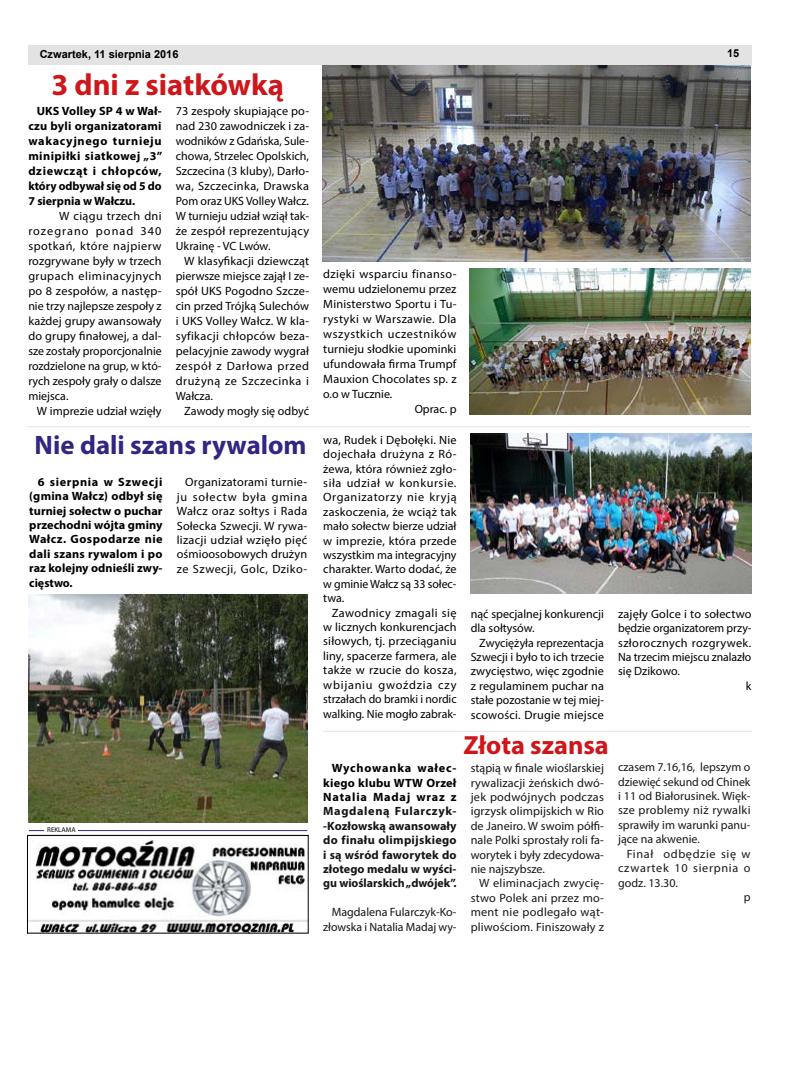
<style>
.page{position:relative;width:794px;height:1092px;background:#fff}
.page>*{position:absolute;margin:0;border:0;box-sizing:border-box;transform-origin:0 0}
.t1{font:700 30.5px "Myriad Pro";color:#cd171a}
.t2{font:700 26.8px "Myriad Pro";color:#312783}
.t3{font:700 26.4px "Myriad Pro";color:#cd171a}
.t4{font:12px/15px "Myriad Pro";letter-spacing:.005em;color:#000;text-align:justify}
.t5{font:700 12px/14.4px "Myriad Pro";letter-spacing:.02em;color:#000;text-align:justify}
.t6{font:12px/14.4px "Myriad Pro";color:#151515;text-align:right}
.t7{font:12px/14.4px "Myriad Pro";letter-spacing:.015em;color:#15191b;text-align:justify}
.t8{font:700 12px/14.4px "Myriad Pro";color:#151515;text-align:justify}
.t9{font:12px "Myriad Pro";letter-spacing:.03em;color:#000}
.t10{font:12px "Myriad Pro";letter-spacing:.025em;color:#000}
.t11{font:12px "Myriad Pro";letter-spacing:.04em;color:#000}
.t12{font:12px "Myriad Pro";letter-spacing:.055em;color:#15191b}
.t13{font:12px "Myriad Pro";letter-spacing:.05em;color:#15191b}
.t14{font:700 11px "Arial";color:#000}
.t15{font:7px "Myriad Pro";color:#000}
</style>
<div class="page">
<div style="left:28px;top:45px;width:723px;height:19px;background:#e3e3e3"></div>
<img style="left:29px;top:836px;width:278px;height:95px">
<div style="left:27px;top:834px;width:282px;height:99px;border:1px solid #000"></div>
<hr style="left:29px;top:830px;width:278px;height:1px;background:#312783">
<div style="left:44px;top:826px;width:33px;height:7px;background:#fff"></div>
<img style="left:322px;top:65px;width:428px;height:197px">
<img style="left:469px;top:268px;width:281px;height:146px">
<img style="left:470px;top:433px;width:281px;height:160px">
<img style="left:28px;top:595px;width:279px;height:227px">
<hr style="left:28px;top:426px;width:722px;height:1px;background:#e3e3e3">
<hr style="left:323px;top:730px;width:429px;height:1px;background:#e3e3e3">
<p class="t14" style="left:40px;top:47px;width:140px">Czwartek, 11 sierpnia 2016</p>
<p class="t14" style="left:727px;top:46px;width:14px">15</p>
<h1 class="t1" style="left:51px;top:65px;width:234px">3 dni z siatkówką</h1>
<p class="t5" style="left:28px;top:103px;width:136px;line-height:15px;text-indent:9px">UKS Volley SP 4 w Wał&shy;czu byli organizatorami wakacyjnego turnieju minipiłki siatkowej „3” dziewcząt i chłopców, który odbywał się od 5 do 7 sierpnia w Wałczu.</p>
<p class="t4" style="left:28px;top:208px;width:135px;text-indent:31px">W ciągu trzech dni rozegrano ponad 340 spotkań, które najpierw rozgrywane były w trzech grupach eliminacyjnych po 8 zespołów, a następ&shy;nie trzy najlepsze zespoły z każdej grupy awansowały do grupy finałowej, a dal&shy;sze zostały proporcjonalnie rozdzielone na grup, w któ&shy;rych zespoły grały o dalsze miejsca.</p>
<p class="t4" style="left:37px;top:403px;width:126px">W imprezie udział wzięły</p>
<p class="t4" style="left:176px;top:103px;width:135px">73 zespoły skupiające po&shy;nad 230 zawodniczek i za&shy;wodników z Gdańska, Sule&shy;chowa, Strzelec Opolskich, Szczecina (3 kluby), Darło&shy;wa, Szczecinka, Drawska Pom oraz UKS Volley Wałcz.<br>W turnieju udział wziął tak&shy;że zespół reprezentujący Ukrainę - VC Lwów.</p>
<p class="t4" style="left:176px;top:253px;width:135px;text-indent:9px">W klasyfikacji dziewcząt pierwsze miejsce zajął I ze&shy;spół UKS Pogodno Szcze&shy;cin przed Trójką Sulechów i UKS Volley Wałcz. W kla&shy;syfikacji chłopców beza&shy;pelacyjnie zawody wygrał zespół z Darłowa przed drużyną ze Szczecinka i Wałcza.</p>
<p class="t4" style="left:184px;top:403px;width:126px">Zawody mogły się odbyć</p>
<h2 class="t2" style="left:35px;top:427px;width:273px">Nie dali szans rywalom</h2>
<p class="t5" style="left:29px;top:474px;width:135px;text-indent:9px">6 sierpnia w Szwecji (gmina Wałcz) odbył się turniej sołectw o puchar przechodni wójta gminy Wałcz. Gospodarze nie dali szans rywalom i po raz kolejny odnieśli zwy&shy;cięstwo.</p>
<p class="t4" style="left:177px;top:475px;width:132px;line-height:14.4px;text-indent:9px">Organizatorami turnie&shy;ju sołectw była gmina Wałcz oraz sołtys i Rada Sołecka Szwecji. W rywa&shy;lizacji udział wzięło pięć ośmioosobowych drużyn ze Szwecji, Golc, Dziko-</p>
<p class="t15" style="left:47px;top:825px;width:30px">REKLAMA</p>
<p class="t9" style="left:323px;top:267px;width:135px">dzięki wsparciu finanso-</p>
<p class="t4" style="left:323px;top:281px;width:135px">wemu udzielonemu przez</p>
<p class="t4" style="left:323px;top:296px;width:135px">Ministerstwo Sportu i Tu-</p>
<p class="t10" style="left:323px;top:312px;width:135px">rystyki w Warszawie. Dla</p>
<p class="t11" style="left:323px;top:327px;width:135px">wszystkich uczestników</p>
<p class="t4" style="left:323px;top:341px;width:135px">turnieju słodkie upominki</p>
<p class="t4" style="left:323px;top:356px;width:135px">ufundowała firma Trumpf</p>
<p class="t4" style="left:323px;top:371px;width:135px">Mauxion Chocolates sp. z</p>
<p class="t4" style="left:323px;top:386px;width:71px">o.o w Tucznie.</p>
<p class="t4" style="left:415px;top:401px;width:43px">Oprac. p</p>
<p class="t4" style="left:323px;top:432px;width:135px;line-height:14.4px">wa, Rudek i Dębołęki. Nie dojechała drużyna z Ró&shy;żewa, która również zgło&shy;siła udział w konkursie.<br>Organizatorzy nie kryją zaskoczenia, że wciąż tak mało sołectw bierze udział w imprezie, która przede wszystkim ma integracyjny charakter. Warto dodać, że w gminie Wałcz są 33 sołec&shy;twa.</p>
<p class="t4" style="left:323px;top:605px;width:135px;line-height:14.4px;text-indent:9px">Zawodnicy zmagali się w licznych konkurencjach siłowych, tj. przeciąganiu liny, spacerze farmera, ale także w rzucie do kosza, wbijaniu gwoździa czy strzałach do bramki i nordic walking. Nie mogło zabrak-</p>
<p class="t4" style="left:471px;top:606px;width:135px;line-height:14.4px">nąć specjalnej konkurencji dla sołtysów.</p>
<p class="t4" style="left:471px;top:635px;width:135px;line-height:14.4px;text-indent:9px">Zwyciężyła reprezentacja Szwecji i było to ich trzecie zwycięstwo, więc zgodnie z regulaminem puchar na stałe pozostanie w tej miej&shy;scowości. Drugie miejsce</p>
<h3 class="t3" style="left:463px;top:727px;width:147px">Złota szansa</h3>
<p class="t6" style="left:471px;top:760px;width:135px;text-align:justify">stąpią w finale wioślarskiej rywalizacji żeńskich dwó&shy;jek podwójnych podczas igrzysk olimpijskich w Rio de Janeiro. W swoim półfi&shy;nale Polki sprostały roli fa&shy;worytek i były zdecydowa&shy;nie najszybsze.</p>
<p class="t7" style="left:471px;top:875px;width:135px;text-indent:9px">W eliminacjach zwycię&shy;stwo Polek ani przez mo&shy;ment nie podlegało wąt&shy;pliwościom. Finiszowały z</p>
<p class="t5" style="left:323px;top:760px;width:135px;text-indent:9px">Wychowanka wałec&shy;kiego klubu WTW Orzeł Natalia Madaj wraz z</p>
<p class="t8" style="left:323px;top:803px;width:135px">Magdaleną Fularczyk--Kozłowską awansowały do finału olimpijskiego i są wśród faworytek do złotego medalu w wyści&shy;gu wioślarskich „dwójek”.</p>
<p class="t6" style="left:323px;top:904px;width:135px">Magdalena Fularczyk-Ko&shy;złowska i Natalia Madaj wy-</p>
<p class="t4" style="left:618px;top:606px;width:135px">zajęły Golce i to sołectwo</p>
<p class="t4" style="left:618px;top:620px;width:135px">będzie organizatorem przy-</p>
<p class="t9" style="left:618px;top:635px;width:135px">szłorocznych rozgrywek.</p>
<p class="t4" style="left:618px;top:649px;width:135px">Na trzecim miejscu znalazło</p>
<p class="t4" style="left:618px;top:663px;width:63px">się Dzikowo.</p>
<p class="t4" style="left:746px;top:678px;width:7px">k</p>
<p class="t7" style="left:618px;top:759px;width:134px">czasem 7.16,16, lepszym o dziewięć sekund od Chinek i 11 od Białorusinek. Więk&shy;sze problemy niż rywalki sprawiły im warunki panu&shy;jące na akwenie.</p>
<p class="t13" style="left:626px;top:846px;width:125px">Finał odbędzie się w</p>
<p class="t12" style="left:618px;top:860px;width:134px">czwartek 10 sierpnia o</p>
<p class="t7" style="left:618px;top:875px;width:61px">godz. 13.30.</p>
<p class="t7" style="left:743px;top:889px;width:8px">p</p>
</div>
